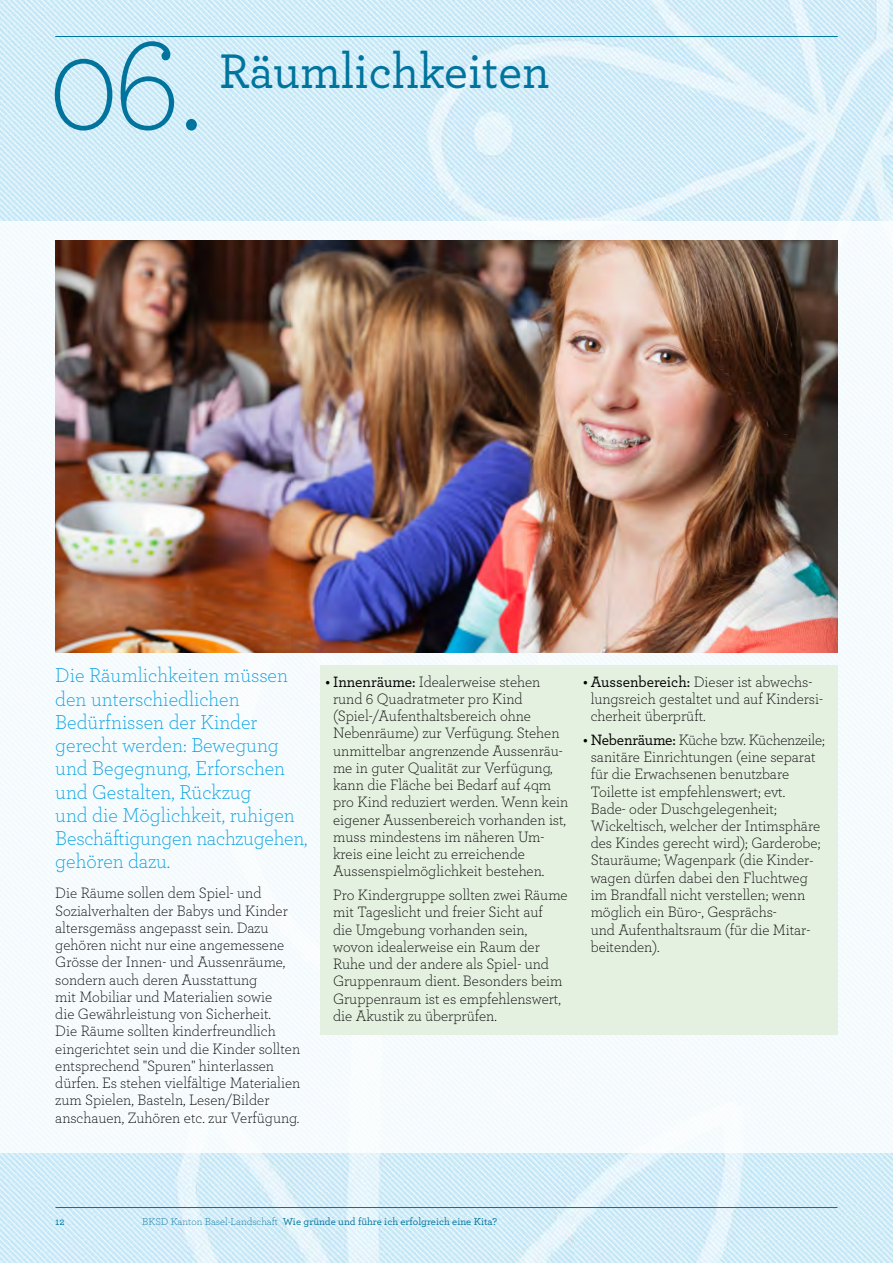
<style>
.page{position:relative;width:893px;height:1263px;background:#fff}
.page>*{position:absolute;margin:0;border:0;box-sizing:border-box;transform-origin:0 0}
.t1{font:300 139.2px "Archer";color:#00749d;scale:.96 1}
.t2{font:500 51px "Archer";color:#00749d;scale:.96 1}
.t3{font:300 21px/23.2px "Archer";color:#009ee0;scale:.96 1}
.t4{font:300 15.75px/17.2px "Archer";color:#000;scale:.96 1}
.t5{font:500 10.5px "Archer";color:#00749d}
.s1{font-weight:600}
.s2{font-weight:500}
.s3{font-weight:300}
</style>
<div class="page">
<img style="left:0;top:0;width:893px;height:1263px">
<div style="left:0;top:221px;width:893px;height:931px;background:#f5fbfd"></div>
<div style="left:320px;top:665px;width:518px;height:370px;background:#e4f0e0"></div>
<img style="left:55px;top:240px;width:782px;height:413px">
<hr style="left:55px;top:1207px;width:782px;height:1px;background:#00749d">
<hr style="left:55px;top:36px;width:783px;height:1px;background:#00749d">
<h1 class="t1" style="left:48px;top:-8px;width:162px">06.</h1>
<h2 class="t2" style="left:219px;top:34px;width:346px">Räumlichkeiten</h2>
<h3 class="t3" style="left:55px;top:663px;width:264px">Die Räumlichkeiten müssen den unterschiedlichen<br>Bedürfnissen der Kinder gerecht werden: Bewegung und Begegnung, Erforschen und Gestalten, Rückzug<br>und die Möglichkeit, ruhigen<br>Beschäftigungen nachzugehen, gehören dazu.</h3>
<p class="t4" style="left:55px;top:884px;width:257px">Die Räume sollen dem Spiel- und Sozialverhalten der Babys und Kinder altersgemäss angepasst sein. Dazu gehören nicht nur eine angemessene Grösse der Innen- und Aussenräume, sondern auch deren Ausstattung<br>mit Mobiliar und Materialien sowie<br>die Gewährleistung von Sicherheit.<br>Die Räume sollten kinderfreundlich eingerichtet sein und die Kinder sollten entsprechend "Spuren" hinterlassen dürfen. Es stehen vielfältige Materialien zum Spielen, Basteln, Lesen/Bilder anschauen, Zuhören etc. zur Verfügung.</p>
<p class="t4" style="left:333px;top:672px;width:247px;text-indent:-7px"><span class="s1">•</span> <span class="s2">Innenräume:</span> Idealerweise stehen rund 6 Quadratmeter pro Kind (Spiel-/Aufenthaltsbereich ohne Nebenräume) zur Verfügung. Stehen unmittelbar angrenzende Aussenräu&shy;me in guter Qualität zur Verfügung, kann die Fläche bei Bedarf auf 4qm pro Kind reduziert werden. Wenn kein eigener Aussenbereich vorhanden ist, muss mindestens im näheren Um&shy;kreis eine leicht zu erreichende Aussenspielmöglichkeit bestehen.</p>
<p class="t4" style="left:333px;top:885px;width:246px">Pro Kindergruppe sollten zwei Räume mit Tageslicht und freier Sicht auf<br>die Umgebung vorhanden sein, wovon idealerweise ein Raum der Ruhe und der andere als Spiel- und Gruppenraum dient. Besonders beim Gruppenraum ist es empfehlenswert, die Akustik zu überprüfen.</p>
<p class="t4" style="left:591px;top:672px;width:244px;text-indent:-7px"><span class="s1">•</span> <span class="s2">Aussenbereich:</span> Dieser ist abwechs&shy;lungsreich gestaltet und auf Kindersi&shy;cherheit überprüft.</p>
<p class="t4" style="left:591px;top:730px;width:245px;text-indent:-7px"><span class="s1">•</span> <span class="s2">Nebenräume:</span> Küche bzw. Küchenzeile; sanitäre Einrichtungen (eine separat für die Erwachsenen benutzbare Toilette ist empfehlenswert; evt.<br>Bade- oder Duschgelegenheit; Wickeltisch, welcher der Intimsphäre des Kindes gerecht wird); Garderobe; Stauräume; Wagenpark (die Kinder&shy;wagen dürfen dabei den Fluchtweg im Brandfall nicht verstellen; wenn möglich ein Büro-, Gesprächs-<br>und Aufenthaltsraum (für die Mitar&shy;beitenden).</p>
<p class="t5" style="left:55px;top:1213px;width:11px">12</p>
<p class="t5" style="left:142px;top:1213px;width:356px"><span class="s3">BKSD Kanton Basel-Landschaft</span> Wie gründe und führe ich erfolgreich eine Kita?</p>
</div>
